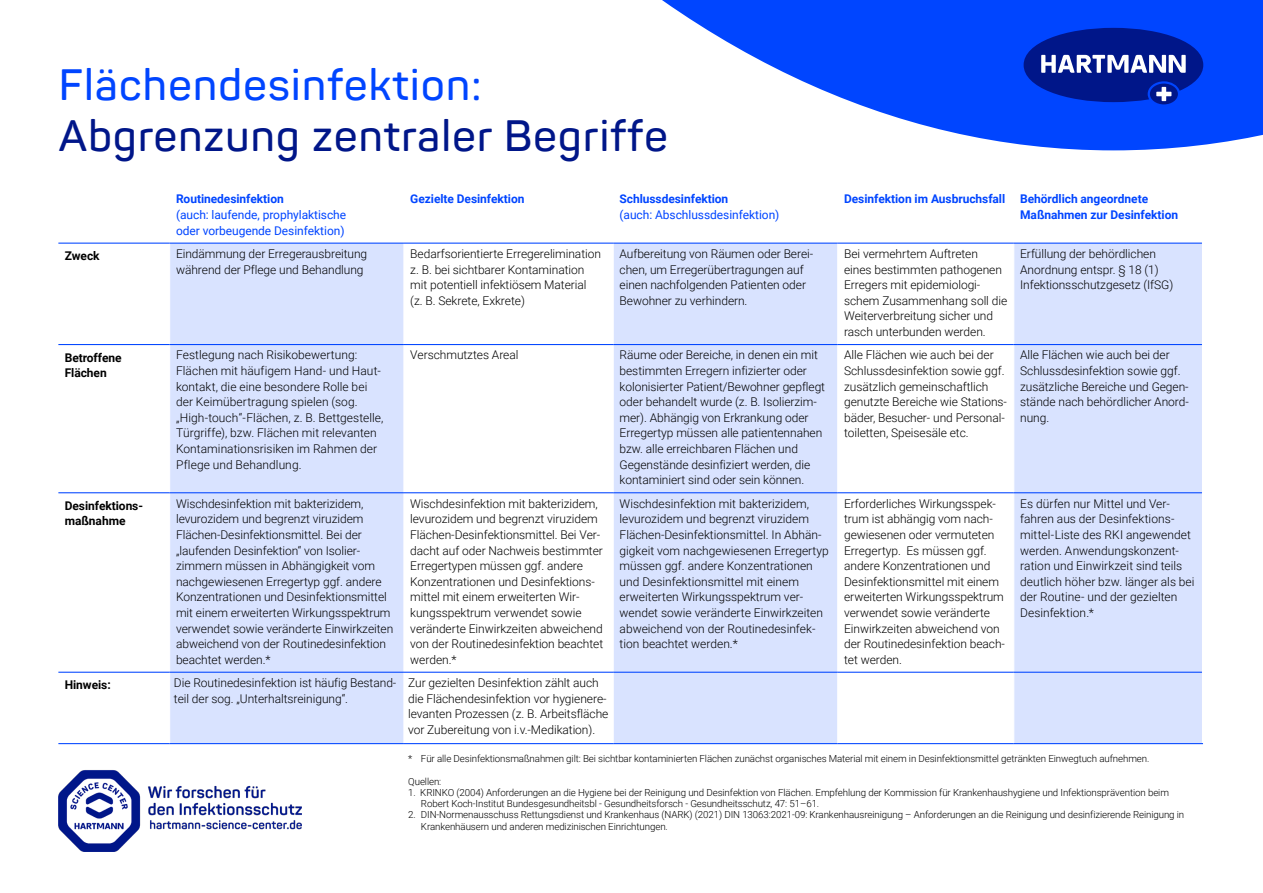
<style>
.page{position:relative;width:1263px;height:893px;background:#fff}
.page>*{position:absolute;margin:0;border:0;box-sizing:border-box;transform-origin:0 0}
.t1{font:600 43.35px "Panton";letter-spacing:.015em;color:#001689}
.t2{font:600 43.35px "Panton";letter-spacing:.015em;color:#0045ff}
.t3{font:300 12px/15.6px "Roboto";letter-spacing:-.005em;color:#000}
.t4{font:700 12px/15.6px "Roboto";letter-spacing:-.005em;color:#0045ff}
.t5{font:12px/15.6px "Roboto";letter-spacing:-.005em;color:#0045ff}
.t6{font:700 12px/15.6px "Roboto";letter-spacing:-.005em;color:#000}
.t7{font:300 9.75px/11.2px "Roboto";letter-spacing:-.01em;color:#000}
</style>
<div class="page">
<svg style="left:170px;top:242px;width:1032px;height:1px"></svg>
<div style="left:404px;top:189px;width:209px;height:54px;background:#fff"></div>
<div style="left:838px;top:189px;width:176px;height:54px;background:#fff"></div>
<div style="left:170px;top:244px;width:233px;height:499px;background:#d9e3ff"></div>
<svg style="left:614px;top:244px;width:588px;height:499px;fill:#d9e3ff"></svg>
<hr style="left:403px;top:189px;width:1px;height:54px;background:#fff">
<hr style="left:613px;top:189px;width:1px;height:54px;background:#fff">
<hr style="left:837px;top:189px;width:1px;height:54px;background:#fff">
<hr style="left:837px;top:244px;width:1px;height:100px;background:#fff">
<hr style="left:837px;top:345px;width:1px;height:147px;background:#fff">
<hr style="left:837px;top:493px;width:1px;height:179px;background:#fff">
<hr style="left:837px;top:673px;width:1px;height:70px;background:#fff">
<hr style="left:1013px;top:244px;width:1px;height:100px;background:#fff">
<hr style="left:1013px;top:345px;width:1px;height:147px;background:#fff">
<hr style="left:1013px;top:493px;width:1px;height:179px;background:#fff">
<hr style="left:1013px;top:673px;width:1px;height:70px;background:#fff">
<hr style="left:58px;top:243px;width:112px;height:1px;background:#0045ff">
<hr style="left:170px;top:243px;width:234px;height:1px;background:#0045ff">
<hr style="left:404px;top:243px;width:209px;height:1px;background:#0045ff">
<hr style="left:613px;top:243px;width:225px;height:1px;background:#0045ff">
<hr style="left:838px;top:243px;width:176px;height:1px;background:#0045ff">
<hr style="left:1014px;top:243px;width:188px;height:1px;background:#0045ff">
<hr style="left:58px;top:344px;width:112px;height:1px;background:#0045ff">
<hr style="left:170px;top:344px;width:234px;height:1px;background:#0045ff">
<hr style="left:404px;top:344px;width:209px;height:1px;background:#0045ff">
<hr style="left:613px;top:344px;width:225px;height:1px;background:#0045ff">
<hr style="left:838px;top:344px;width:176px;height:1px;background:#0045ff">
<hr style="left:1014px;top:344px;width:188px;height:1px;background:#0045ff">
<hr style="left:58px;top:492px;width:112px;height:1px;background:#0045ff">
<hr style="left:170px;top:492px;width:234px;height:1px;background:#0045ff">
<hr style="left:404px;top:492px;width:209px;height:1px;background:#0045ff">
<hr style="left:613px;top:492px;width:225px;height:1px;background:#0045ff">
<hr style="left:838px;top:492px;width:176px;height:1px;background:#0045ff">
<hr style="left:1014px;top:492px;width:188px;height:1px;background:#0045ff">
<hr style="left:58px;top:672px;width:112px;height:1px;background:#0045ff">
<hr style="left:170px;top:672px;width:234px;height:1px;background:#0045ff">
<hr style="left:404px;top:672px;width:209px;height:1px;background:#0045ff">
<hr style="left:613px;top:672px;width:225px;height:1px;background:#0045ff">
<hr style="left:838px;top:672px;width:176px;height:1px;background:#0045ff">
<hr style="left:1014px;top:672px;width:188px;height:1px;background:#0045ff">
<hr style="left:58px;top:743px;width:112px;height:1px;background:#0045ff">
<hr style="left:170px;top:743px;width:234px;height:1px;background:#0045ff">
<hr style="left:404px;top:743px;width:209px;height:1px;background:#0045ff">
<hr style="left:613px;top:743px;width:225px;height:1px;background:#0045ff">
<hr style="left:838px;top:743px;width:176px;height:1px;background:#0045ff">
<hr style="left:1014px;top:743px;width:189px;height:1px;background:#0045ff">
<img style="left:58px;top:770px;width:244px;height:82px">
<svg style="left:662px;top:0;width:601px;height:150px;fill:#0045ff"></svg>
<div style="left:1150px;top:84px;width:28px;height:20px;background:#001689;border-radius:50%"></div>
<svg style="left:1023px;top:28px;width:180px;height:74px"></svg>
<h1 class="t2" style="left:58px;top:57px;width:425px">Flächendesinfektion:</h1>
<h1 class="t1" style="left:58px;top:109px;width:611px">Abgrenzung zentraler Begriffe</h1>
<p class="t4" style="left:176px;top:191px;width:109px">Routinedesinfektion</p>
<p class="t5" style="left:176px;top:206px;width:172px">(auch: laufende, prophylaktische oder vorbeugende Desinfektion)</p>
<p class="t4" style="left:410px;top:191px;width:116px">Gezielte Desinfektion</p>
<p class="t4" style="left:620px;top:191px;width:110px">Schlussdesinfektion</p>
<p class="t5" style="left:620px;top:206px;width:161px">(auch: Abschlussdesinfektion)</p>
<p class="t4" style="left:1020px;top:191px;width:159px;text-indent:-176px">Desinfektion im Ausbruchsfall Behördlich angeordnete<br>Maßnahmen zur Desinfektion</p>
<p class="t6" style="left:65px;top:248px;width:36px">Zweck</p>
<p class="t3" style="left:176px;top:246px;width:193px">Eindämmung der Erregerausbreitung während der Pflege und Behandlung</p>
<p class="t3" style="left:410px;top:246px;width:192px">Bedarfsorientierte Erregerelimination z. B. bei sichtbarer Kontamination mit potentiell infektiösem Material (z. B. Sekrete, Exkrete)</p>
<p class="t3" style="left:620px;top:246px;width:195px">Aufbereitung von Räumen oder Berei&shy;chen, um Erregerübertragungen auf einen nachfolgenden Patienten oder Bewohner zu verhindern.</p>
<p class="t3" style="left:844px;top:246px;width:165px">Bei vermehrtem Auftreten eines bestimmten pathogenen<br>Erregers mit epidemiologi&shy;schem Zusammenhang soll die<br>Weiterverbreitung sicher und rasch unterbunden werden.</p>
<p class="t3" style="left:1020px;top:246px;width:155px">Erfüllung der behördlichen<br>Anordnung entspr. § 18 (1)<br>Infektionsschutzgesetz (IfSG)</p>
<p class="t6" style="left:65px;top:349px;width:58px">Betroffene<br>Flächen</p>
<p class="t3" style="left:176px;top:347px;width:209px">Festlegung nach Risikobewertung:<br>Flächen mit häufigem Hand- und Haut&shy;kontakt, die eine besondere Rolle bei der Keimübertragung spielen (sog. „High-touch“-Flächen, z. B. Bettgestelle, Türgriffe), bzw. Flächen mit relevanten Kontaminationsrisiken im Rahmen der Pflege und Behandlung.</p>
<p class="t3" style="left:410px;top:347px;width:110px">Verschmutztes Areal</p>
<p class="t3" style="left:620px;top:347px;width:207px">Räume oder Bereiche, in denen ein mit bestimmten Erregern infizierter oder kolonisierter Patient/Bewohner gepflegt oder behandelt wurde (z. B. Isolierzim&shy;mer). Abhängig von Erkrankung oder Erregertyp müssen alle patientennahen bzw. alle erreichbaren Flächen und Gegenstände desinfiziert werden, die kontaminiert sind oder sein können.</p>
<p class="t3" style="left:844px;top:347px;width:164px">Alle Flächen wie auch bei der<br>Schlussdesinfektion sowie ggf. zusätzlich gemeinschaftlich genutzte Bereiche wie Stations&shy;bäder, Besucher- und Personal&shy;toiletten, Speisesäle etc.</p>
<p class="t3" style="left:1020px;top:347px;width:170px">Alle Flächen wie auch bei der<br>Schlussdesinfektion sowie ggf. zusätzliche Bereiche und Gegen&shy;stände nach behördlicher Anord&shy;nung.</p>
<p class="t6" style="left:65px;top:497px;width:80px">Desinfektions&shy;maßnahme</p>
<p class="t3" style="left:176px;top:495px;width:219px">Wischdesinfektion mit bakterizidem, levurozidem und begrenzt viruzidem Flächen-Desinfektionsmittel. Bei der „laufenden Desinfektion“ von Isolier&shy;zimmern müssen in Abhängigkeit vom nachgewiesenen Erregertyp ggf. andere Konzentrationen und Desinfektionsmittel mit einem erweiterten Wirkungsspektrum verwendet sowie veränderte Einwirkzeiten abweichend von der Routinedesinfektion beachtet werden.*</p>
<p class="t3" style="left:410px;top:495px;width:194px">Wischdesinfektion mit bakterizidem, levurozidem und begrenzt viruzidem Flächen-Desinfektionsmittel. Bei Ver&shy;dacht auf oder Nachweis bestimmter Erregertypen müssen ggf. andere Konzentrationen und Desinfektions&shy;mittel mit einem erweiterten Wir&shy;kungsspektrum verwendet sowie veränderte Einwirkzeiten abweichend von der Routinedesinfektion beachtet werden.*</p>
<p class="t3" style="left:620px;top:495px;width:211px">Wischdesinfektion mit bakterizidem, levurozidem und begrenzt viruzidem Flächen-Desinfektionsmittel. In Abhän&shy;gigkeit vom nachgewiesenen Erregertyp müssen ggf. andere Konzentrationen und Desinfektionsmittel mit einem erweiterten Wirkungsspektrum ver&shy;wendet sowie veränderte Einwirkzeiten abweichend von der Routinedesinfek&shy;tion beachtet werden.*</p>
<p class="t3" style="left:844px;top:495px;width:162px">Erforderliches Wirkungsspek&shy;trum ist abhängig vom nach&shy;gewiesenen oder vermuteten<br>Erregertyp. Es müssen ggf. andere Konzentrationen und<br>Desinfektionsmittel mit einem erweiterten Wirkungsspektrum verwendet sowie veränderte<br>Einwirkzeiten abweichend von der Routinedesinfektion beach&shy;tet werden.</p>
<p class="t3" style="left:1020px;top:495px;width:176px">Es dürfen nur Mittel und Ver&shy;fahren aus der Desinfektions&shy;mittel-Liste des RKI angewendet werden. Anwendungskonzent&shy;ration und Einwirkzeit sind teils deutlich höher bzw. länger als bei der Routine- und der gezielten<br>Desinfektion.*</p>
<p class="t6" style="left:65px;top:677px;width:48px">Hinweis:</p>
<p class="t3" style="left:174px;top:675px;width:224px">Die Routinedesinfektion ist häufig Bestand&shy;teil der sog. „Unterhaltsreinigung“.</p>
<p class="t3" style="left:408px;top:675px;width:202px">Zur gezielten Desinfektion zählt auch die Flächendesinfektion vor hygienere&shy;levanten Prozessen (z. B. Arbeitsfläche vor Zubereitung von i.v.-Medikation).</p>
<p class="t7" style="left:408px;top:752px;width:743px">* Für alle Desinfektionsmaßnahmen gilt: Bei sichtbar kontaminierten Flächen zunächst organisches Material mit einem in Desinfektionsmittel getränkten Einwegtuch aufnehmen.</p>
<p class="t7" style="left:408px;top:775px;width:35px">Quellen:</p>
<p class="t7" style="left:421px;top:786px;width:749px;text-indent:-13px">1. KRINKO (2004) Anforderungen an die Hygiene bei der Reinigung und Desinfektion von Flächen. Empfehlung der Kommission für Krankenhaushygiene und Infektionsprävention beim<br>Robert Koch-Institut Bundesgesundheitsbl - Gesundheitsforsch - Gesundheitsschutz, 47: 51–61.</p>
<p class="t7" style="left:421px;top:809px;width:765px;text-indent:-13px">2. DIN-Normenausschuss Rettungsdienst und Krankenhaus (NARK) (2021) DIN 13063:2021-09: Krankenhausreinigung – Anforderungen an die Reinigung und desinfizierende Reinigung in<br>Krankenhäusern und anderen medizinischen Einrichtungen.</p>
</div>
